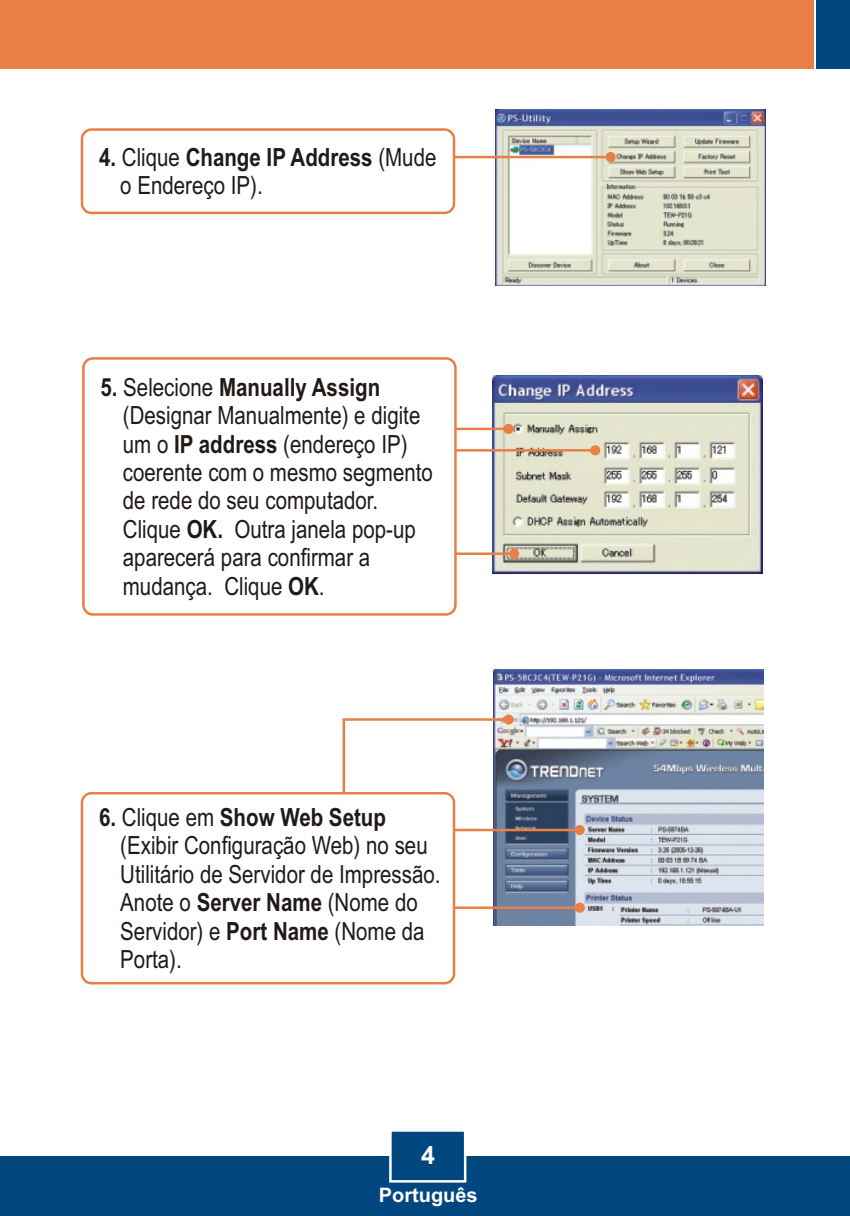
<style>
.page{position:relative;width:850px;height:1216px;background:#fff}
.page>*{position:absolute;margin:0;border:0;box-sizing:border-box;transform-origin:0 0}
.t1{font:25px/28.5px "Arial Narrow";color:#1f1a17}
.t2{font:700 25px "Arial";color:#fff}
.t3{font:700 20px "Arial";color:#fff}
.s1{font-weight:700}
</style>
<div class="page">
<img style="left:493px;top:669px;width:270px;height:256px">
<div style="left:0;top:1155px;width:849px;height:60px;background:#004780"></div>
<div style="left:0;top:0;width:813px;height:68px;background:#e88045"></div>
<div style="left:816px;top:0;width:33px;height:68px;background:#004780"></div>
<img style="left:495px;top:109px;width:270px;height:176px">
<img style="left:492px;top:375px;width:270px;height:198px">
<svg style="left:455px;top:152px;width:160px;height:10px"></svg>
<svg style="left:456px;top:424px;width:57px;height:10px"></svg>
<svg style="left:456px;top:445px;width:144px;height:10px"></svg>
<svg style="left:456px;top:548px;width:63px;height:10px"></svg>
<svg style="left:455px;top:824px;width:129px;height:10px"></svg>
<svg style="left:455px;top:902px;width:129px;height:10px"></svg>
<div style="left:82px;top:357px;width:374px;height:258px;background:#fff;border:3px solid #e88045;border-radius:9px"></div>
<div style="left:81px;top:128px;width:374px;height:86px;background:#fff;border:3px solid #e88045;border-radius:9px"></div>
<svg style="left:388px;top:1131px;width:79px;height:52px"></svg>
<svg style="left:342px;top:714px;width:171px;height:94px"></svg>
<div style="left:81px;top:791px;width:374px;height:193px;background:#fff;border:3px solid #e88045;border-radius:9px"></div>
<p class="t1" style="left:120px;top:145px;width:318px;text-indent:-21px"><span class="s1">4.</span> Clique <span class="s1">Change IP Address</span> (Mude o Endereço IP).</p>
<p class="t1" style="left:123px;top:375px;width:311px;text-indent:-22px"><span class="s1">5.</span> Selecione <span class="s1">Manually Assign </span>(Designar Manualmente) e digite um o <span class="s1">IP address</span> (endereço IP) coerente com o mesmo segmento de rede do seu computador.<br>Clique <span class="s1">OK.</span> Outra janela pop-up aparecerá para confirmar a mudança. Clique <span class="s1">OK</span>.</p>
<p class="t1" style="left:120px;top:805px;width:322px;text-indent:-21px"><span class="s1">6.</span> Clique em <span class="s1">Show Web Setup </span>(Exibir Configuração Web) no seu<br>Utilitário de Servidor de Impressão.<br>Anote o <span class="s1">Server Name</span> (Nome do<br>Servidor) e <span class="s1">Port Name</span> (Nome da<br>Porta).</p>
<p class="t2" style="left:421px;top:1145px;width:15px">4</p>
<p class="t3" style="left:379px;top:1187px;width:100px">Português</p>
</div>
